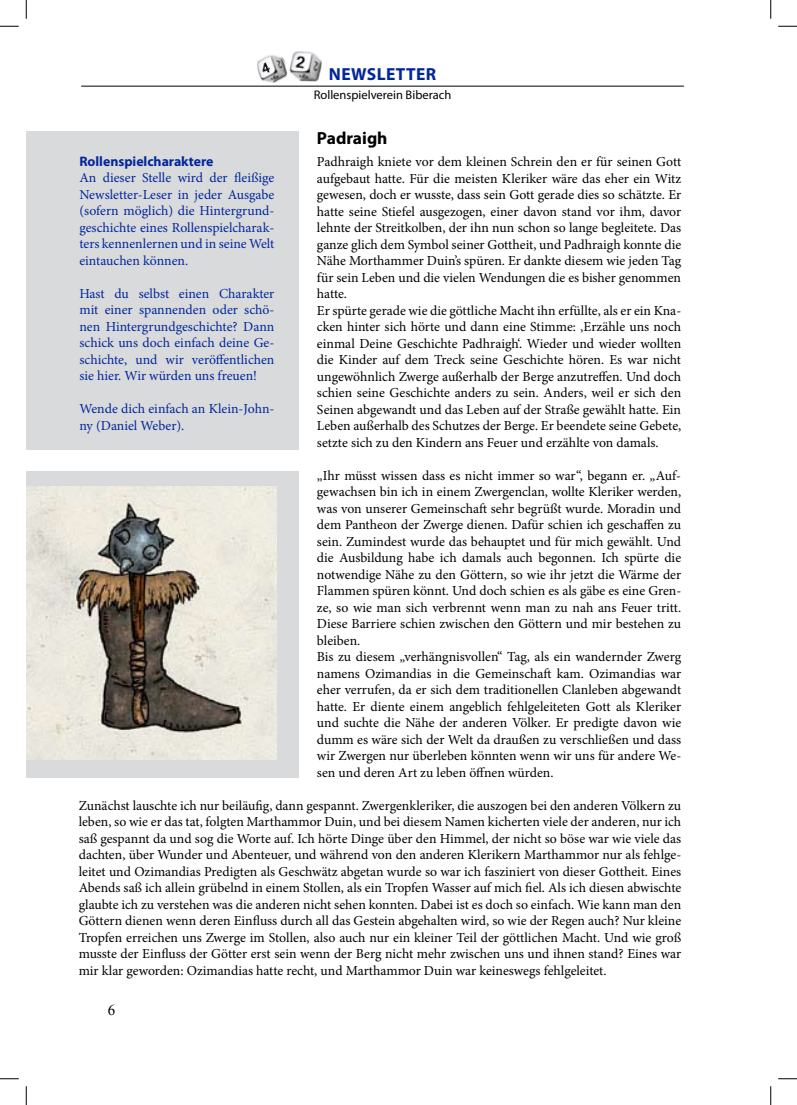
<style>
.page{position:relative;width:797px;height:1105px;background:#fff}
.page>*{position:absolute;margin:0;border:0;box-sizing:border-box;transform-origin:0 0}
.t1{font:700 17.5px "Myriad Pro";letter-spacing:.02em;color:#01269b}
.t2{font:700 17.5px "Myriad Pro";color:#000}
.t3{font:15px "Times New Roman";color:#000}
.t4{font:13.75px/16.5px "Minion Pro";color:#000}
.t5{font:13.75px/16.5px "Minion Pro";color:#01269b;text-align:justify}
.t6{font:700 13.75px "Myriad Pro";color:#01269b}
.t7{font:12.5px "Myriad Pro";color:#000}
</style>
<div class="page">
<hr style="left:81px;top:86px;width:603px;height:1px;background:#000">
<img style="left:289px;top:51px;width:32px;height:30px">
<img style="left:257px;top:55px;width:30px;height:28px">
<div style="left:26px;top:131px;width:273px;height:319px;background:#d9dadb"></div>
<div style="left:26px;top:471px;width:273px;height:306px;background:#d9dadb"></div>
<img style="left:26px;top:486px;width:250px;height:274px">
<svg style="left:0;top:25px;width:19px;height:2px"></svg>
<svg style="left:778px;top:25px;width:19px;height:2px"></svg>
<svg style="left:0;top:1078px;width:19px;height:1px"></svg>
<svg style="left:778px;top:1078px;width:19px;height:1px"></svg>
<svg style="left:25px;top:0;width:2px;height:19px"></svg>
<svg style="left:25px;top:1086px;width:2px;height:19px"></svg>
<svg style="left:770px;top:0;width:1px;height:19px"></svg>
<svg style="left:770px;top:1086px;width:1px;height:19px"></svg>
<p class="t1" style="left:329px;top:63px;width:109px">Newsletter</p>
<p class="t7" style="left:314px;top:88px;width:139px">Rollenspielverein Biberach</p>
<p class="t2" style="left:317px;top:127px;width:72px">Padraigh</p>
<p class="t6" style="left:79px;top:152px;width:135px">Rollenspielcharaktere</p>
<p class="t5" style="left:79px;top:170px;width:196px">An dieser Stelle wird der fleißige Newsletter-Leser in jeder Ausgabe (sofern möglich) die Hintergrund&shy;geschichte eines Rollenspielcharak&shy;ters kennenlernen und in seine Welt eintauchen können.</p>
<p class="t5" style="left:79px;top:285px;width:196px">Hast du selbst einen Charakter mit einer spannenden oder schö&shy;nen Hintergrundgeschichte? Dann schick uns doch einfach deine Ge&shy;schichte, und wir veröffentlichen sie hier. Wir würden uns freuen!</p>
<p class="t5" style="left:79px;top:401px;width:196px">Wende dich einfach an Klein-John&shy;ny (Daniel Weber).</p>
<p class="t4" style="left:317px;top:154px;width:366px">Padhraigh kniete vor dem kleinen Schrein den er für seinen Gott aufgebaut hatte. Für die meisten Kleriker wäre das eher ein Witz gewesen, doch er wusste, dass sein Gott gerade dies so schätzte. Er hatte seine Stiefel ausgezogen, einer davon stand vor ihm, davor lehnte der Streitkolben, der ihn nun schon so lange begleitete. Das ganze glich dem Symbol seiner Gottheit, und Padhraigh konnte die Nähe Morthammer Duin’s spüren. Er dankte diesem wie jeden Tag für sein Leben und die vielen Wendungen die es bisher genommen hatte.<br>Er spürte gerade wie die göttliche Macht ihn erfüllte, als er ein Kna&shy;cken hinter sich hörte und dann eine Stimme: ‚Erzähle uns noch einmal Deine Geschichte Padhraigh‘. Wieder und wieder wollten die Kinder auf dem Treck seine Geschichte hören. Es war nicht ungewöhnlich Zwerge außerhalb der Berge anzutreffen. Und doch schien seine Geschichte anders zu sein. Anders, weil er sich den Seinen abgewandt und das Leben auf der Straße gewählt hatte. Ein Leben außerhalb des Schutzes der Berge. Er beendete seine Gebete, setzte sich zu den Kindern ans Feuer und erzählte von damals.</p>
<p class="t4" style="left:317px;top:467px;width:366px">„Ihr müsst wissen dass es nicht immer so war“, begann er. „Auf&shy;gewachsen bin ich in einem Zwergenclan, wollte Kleriker werden, was von unserer Gemeinschaft sehr begrüßt wurde. Moradin und dem Pantheon der Zwerge dienen. Dafür schien ich geschaffen zu sein. Zumindest wurde das behauptet und für mich gewählt. Und die Ausbildung habe ich damals auch begonnen. Ich spürte die notwendige Nähe zu den Göttern, so wie ihr jetzt die Wärme der Flammen spüren könnt. Und doch schien es als gäbe es eine Gren&shy;ze, so wie man sich verbrennt wenn man zu nah ans Feuer tritt.<br>Diese Barriere schien zwischen den Göttern und mir bestehen zu bleiben.<br>Bis zu diesem „verhängnisvollen“ Tag, als ein wandernder Zwerg namens Ozimandias in die Gemeinschaft kam. Ozimandias war eher verrufen, da er sich dem traditionellen Clanleben abgewandt hatte. Er diente einem angeblich fehlgeleiteten Gott als Kleriker und suchte die Nähe der anderen Völker. Er predigte davon wie dumm es wäre sich der Welt da draußen zu verschließen und dass wir Zwergen nur überleben könnten wenn wir uns für andere We&shy;sen und deren Art zu leben öffnen würden.</p>
<p class="t4" style="left:79px;top:797px;width:604px;text-align:justify">Zunächst lauschte ich nur beiläufig, dann gespannt. Zwergenkleriker, die auszogen bei den anderen Völkern zu leben, so wie er das tat, folgten Marthammor Duin, und bei diesem Namen kicherten viele der anderen, nur ich saß gespannt da und sog die Worte auf. Ich hörte Dinge über den Himmel, der nicht so böse war wie viele das dachten, über Wunder und Abenteuer, und während von den anderen Klerikern Marthammor nur als fehlge&shy;leitet und Ozimandias Predigten als Geschwätz abgetan wurde so war ich fasziniert von dieser Gottheit. Eines Abends saß ich allein grübelnd in einem Stollen, als ein Tropfen Wasser auf mich fiel. Als ich diesen abwischte glaubte ich zu verstehen was die anderen nicht sehen konnten. Dabei ist es doch so einfach. Wie kann man den Göttern dienen wenn deren Einfluss durch all das Gestein abgehalten wird, so wie der Regen auch? Nur kleine Tropfen erreichen uns Zwerge im Stollen, also auch nur ein kleiner Teil der göttlichen Macht. Und wie groß musste der Einfluss der Götter erst sein wenn der Berg nicht mehr zwischen uns und ihnen stand? Eines war mir klar geworden: Ozimandias hatte recht, und Marthammor Duin war keineswegs fehlgeleitet.</p>
<p class="t3" style="left:108px;top:999px;width:9px">6</p>
</div>
